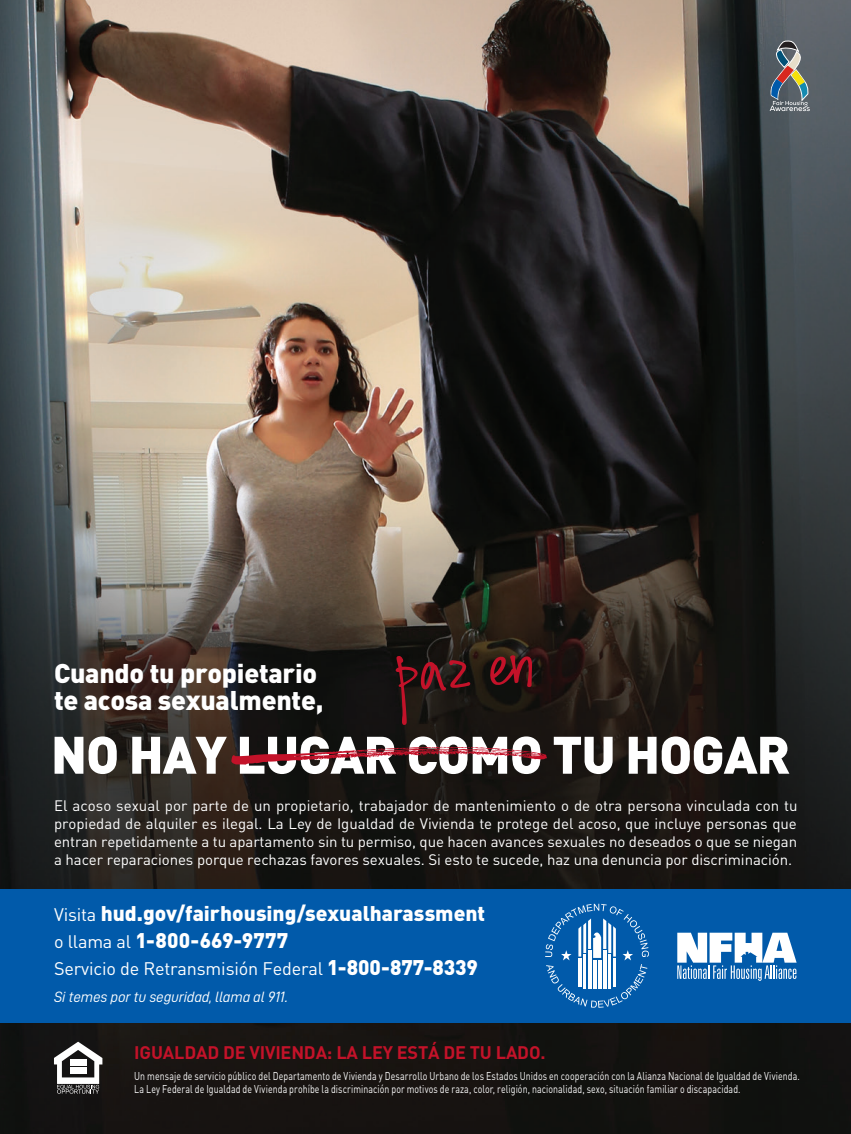
<style>
.page{position:relative;width:851px;height:1134px;background:#fff}
.page>*{position:absolute;margin:0;border:0;box-sizing:border-box;transform-origin:0 0}
.t1{font:78.6px "Ding Dong";color:#c31229;scale:1.19 1}
.t2{font:900 51.9px "DIN";letter-spacing:-.02em;color:#fff}
.t3{font:900 26.7px/27px "DIN";letter-spacing:-.01em;color:#fff}
.t4{font:900 21px/27px "DIN";color:#fff}
.t5{font:18px "DIN";letter-spacing:-.01em;color:#fff}
.t6{font:700 18px "DIN";letter-spacing:-.01em;color:#c31229}
.t7{font:15px/18px "DIN";letter-spacing:-.005em;color:#fff;text-align:justify}
.t8{font:15px "D DIN Italic";letter-spacing:-.01em;color:#fff}
.t9{font:11.25px/13.5px "DIN";letter-spacing:.01em;color:#fff;scale:.78 1}
.s1{font-weight:400;font-size:18px}
.s2{font-weight:900;font-size:21px}
</style>
<div class="page">
<img style="left:0;top:0;width:850px;height:1134px">
<div style="left:0;top:889px;width:850px;height:134px;background:#015aaa"></div>
<svg style="left:545px;top:904px;width:104px;height:104px"></svg>
<hr style="left:578px;top:958px;width:3px;height:29px;background:#fff">
<hr style="left:583px;top:955px;width:3px;height:34px;background:#fff">
<hr style="left:588px;top:950px;width:3px;height:39px;background:#fff">
<hr style="left:608px;top:955px;width:3px;height:34px;background:#fff">
<hr style="left:613px;top:958px;width:3px;height:29px;background:#fff">
<hr style="left:603px;top:950px;width:3px;height:39px;background:#fff">
<hr style="left:593px;top:960px;width:3px;height:29px;background:#fff">
<hr style="left:598px;top:960px;width:3px;height:28px;background:#fff">
<svg style="left:677px;top:933px;width:119px;height:48px"></svg>
<svg style="left:54px;top:1042px;width:48px;height:52px"></svg>
<svg style="left:769px;top:40px;width:40px;height:71px;background:#727779"></svg>
<svg style="left:231px;top:747px;width:316px;height:18px;background:#471317"></svg>
<h3 class="t1" style="left:396px;top:618px;width:118px;rotate:-4deg">paz en</h3>
<h1 class="t3" style="left:54px;top:658px;width:271px">Cuando tu propietario te acosa sexualmente,</h1>
<h2 class="t2" style="left:51px;top:720px;width:741px">NO HAY LUGAR COMO TU HOGAR</h2>
<p class="t7" style="left:54px;top:797px;width:745px">El acoso sexual por parte de un propietario, trabajador de mantenimiento o de otra persona vinculada con tu propiedad de alquiler es ilegal. La Ley de Igualdad de Vivienda te protege del acoso, que incluye personas que entran repetidamente a tu apartamento sin tu permiso, que hacen avances sexuales no deseados o que se niegan a hacer reparaciones porque rechazas favores sexuales. Si esto te sucede, haz una denuncia por discriminación.</p>
<h5 class="t4" style="left:54px;top:899px;width:432px"><span class="s1">Visita</span> hud.gov/fairhousing/sexualharassment <span class="s1">o llama al</span> 1-800-669-9777</h5>
<h5 class="t5" style="left:54px;top:957px;width:425px">Servicio de Retransmisión Federal <span class="s2">1-800-877-8339</span></h5>
<h5 class="t8" style="left:54px;top:989px;width:236px">Si temes por tu seguridad, llama al 911.</h5>
<h6 class="t6" style="left:134px;top:1041px;width:413px">IGUALDAD DE VIVIENDA: LA LEY ESTÁ DE TU LADO.</h6>
<p class="t9" style="left:134px;top:1069px;width:854px">Un mensaje de servicio público del Departamento de Vivienda y Desarrollo Urbano de los Estados Unidos en cooperación con la Alianza Nacional de Igualdad de Vivienda.<br>La Ley Federal de Igualdad de Vivienda prohíbe la discriminación por motivos de raza, color, religión, nacionalidad, sexo, situación familiar o discapacidad.</p>
</div>
